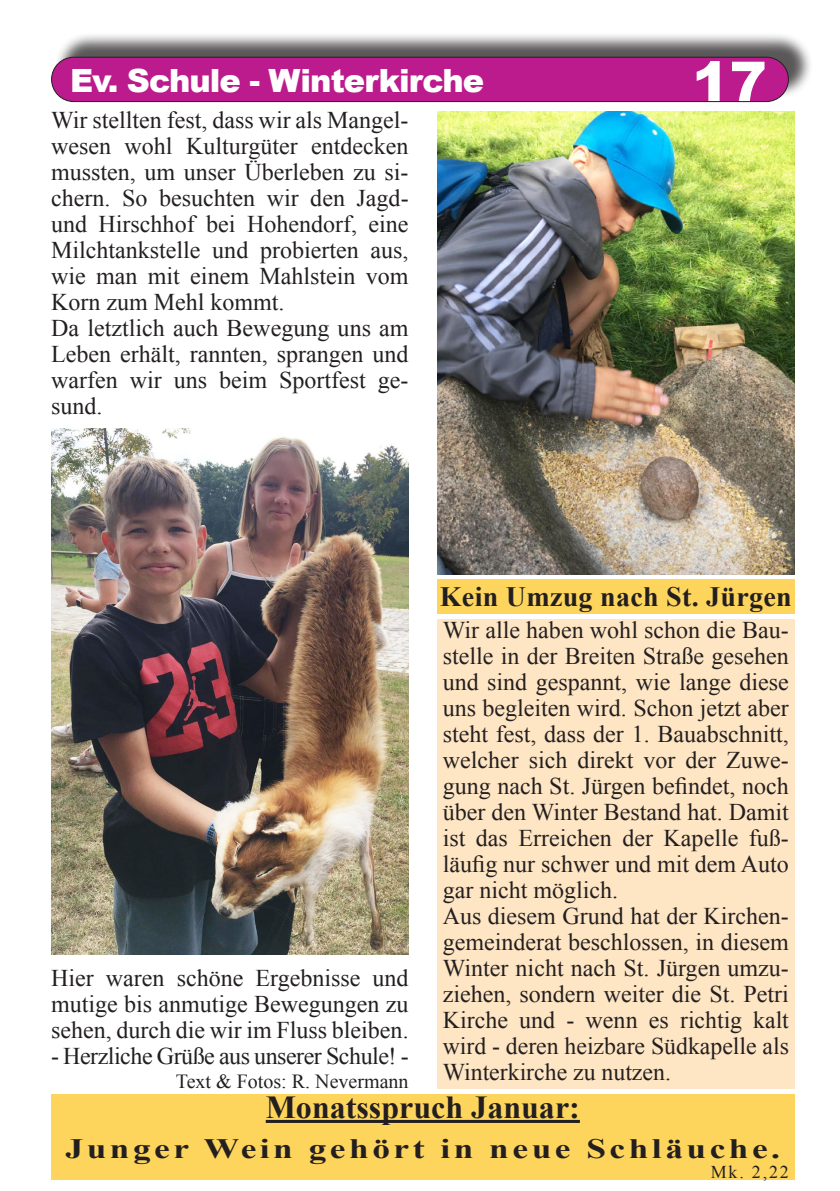
<style>
.page{position:relative;width:840px;height:1191px;background:#fff}
.page>*{position:absolute;margin:0;border:0;box-sizing:border-box;transform-origin:0 0}
.t1{font:900 56px "Arial";color:#fff}
.t2{font:900 32px "Arial";letter-spacing:-.03em;color:#fff}
.t3{font:700 32px "Times New Roman";color:#231f20}
.t4{font:700 28px "Times New Roman";letter-spacing:.1em;color:#231f20;scale:1.26 1}
.t5{font:700 28px "Times New Roman";letter-spacing:.01em;color:#231f20}
.t6{font:24px/26px "Times New Roman";color:#231f20;text-align:justify}
.t7{font:24px "Times New Roman";letter-spacing:-.02em;color:#231f20}
.t8{font:20px "Times New Roman";color:#231f20}
.t9{font:18px "Times New Roman";color:#231f20}
</style>
<div class="page">
<div style="left:55px;top:32px;width:758px;height:67px;background:#231f20;opacity:.75"></div>
<div style="left:52px;top:57px;width:736px;height:45px;background:#bc1b8d;border-radius:22px"></div>
<div style="left:51px;top:57px;width:737px;height:45px;border:1px solid #231f20;border-radius:22px"></div>
<div style="left:51px;top:1094px;width:743px;height:85px;background:#fed55c"></div>
<svg style="left:265px;top:1119px;width:314px;height:4px"></svg>
<img style="left:437px;top:111px;width:357px;height:464px">
<img style="left:51px;top:428px;width:357px;height:526px">
<div style="left:437px;top:619px;width:357px;height:470px;background:#fee5c3"></div>
<div style="left:437px;top:580px;width:357px;height:34px;background:#fed55c"></div>
<p class="t2" style="left:70px;top:57px;width:415px">Ev. Schule - Winterkirche</p>
<p class="t1" style="left:691px;top:41px;width:76px">17</p>
<p class="t6" style="left:51px;top:106px;width:359px">Wir stellten fest, dass wir als Mangel&shy;wesen wohl Kulturgüter entdecken mussten, um unser Überleben zu si&shy;chern. So besuchten wir den Jagd&shy;und Hirschhof bei Hohendorf, eine Milchtankstelle und probierten aus, wie man mit einem Mahlstein vom Korn zum Mehl kommt.</p>
<p class="t6" style="left:51px;top:314px;width:359px">Da letztlich auch Bewegung uns am Leben erhält, rannten, sprangen und warfen wir uns beim Sportfest ge&shy;sund.</p>
<p class="t6" style="left:51px;top:964px;width:359px">Hier waren schöne Ergebnisse und mutige bis anmutige Bewegungen zu sehen, durch die wir im Fluss bleiben.</p>
<p class="t7" style="left:51px;top:1040px;width:359px">- Herzliche Grüße aus unserer Schule! -</p>
<p class="t8" style="left:176px;top:1068px;width:234px">Text &amp; Fotos: R. Nevermann</p>
<p class="t5" style="left:439px;top:577px;width:353px">Kein Umzug nach St. Jürgen</p>
<p class="t6" style="left:442px;top:617px;width:347px">Wir alle haben wohl schon die Bau&shy;stelle in der Breiten Straße gesehen und sind gespannt, wie lange diese uns begleiten wird. Schon jetzt aber steht fest, dass der 1. Bauabschnitt, welcher sich direkt vor der Zuwe&shy;gung nach St. Jürgen befindet, noch über den Winter Bestand hat. Damit ist das Erreichen der Kapelle fuß&shy;läufig nur schwer und mit dem Auto gar nicht möglich.</p>
<p class="t6" style="left:442px;top:903px;width:347px">Aus diesem Grund hat der Kirchen&shy;gemeinderat beschlossen, in diesem Winter nicht nach St. Jürgen umzu&shy;ziehen, sondern weiter die St. Petri Kirche und - wenn es richtig kalt wird - deren heizbare Südkapelle als Winterkirche zu nutzen.</p>
<h2 class="t3" style="left:265px;top:1085px;width:315px">Monatsspruch Januar:</h2>
<p class="t4" style="left:65px;top:1129px;width:568px">Junger Wein gehört in neue Schläuche.</p>
<p class="t9" style="left:710px;top:1159px;width:80px">Mk. 2,22</p>
</div>
